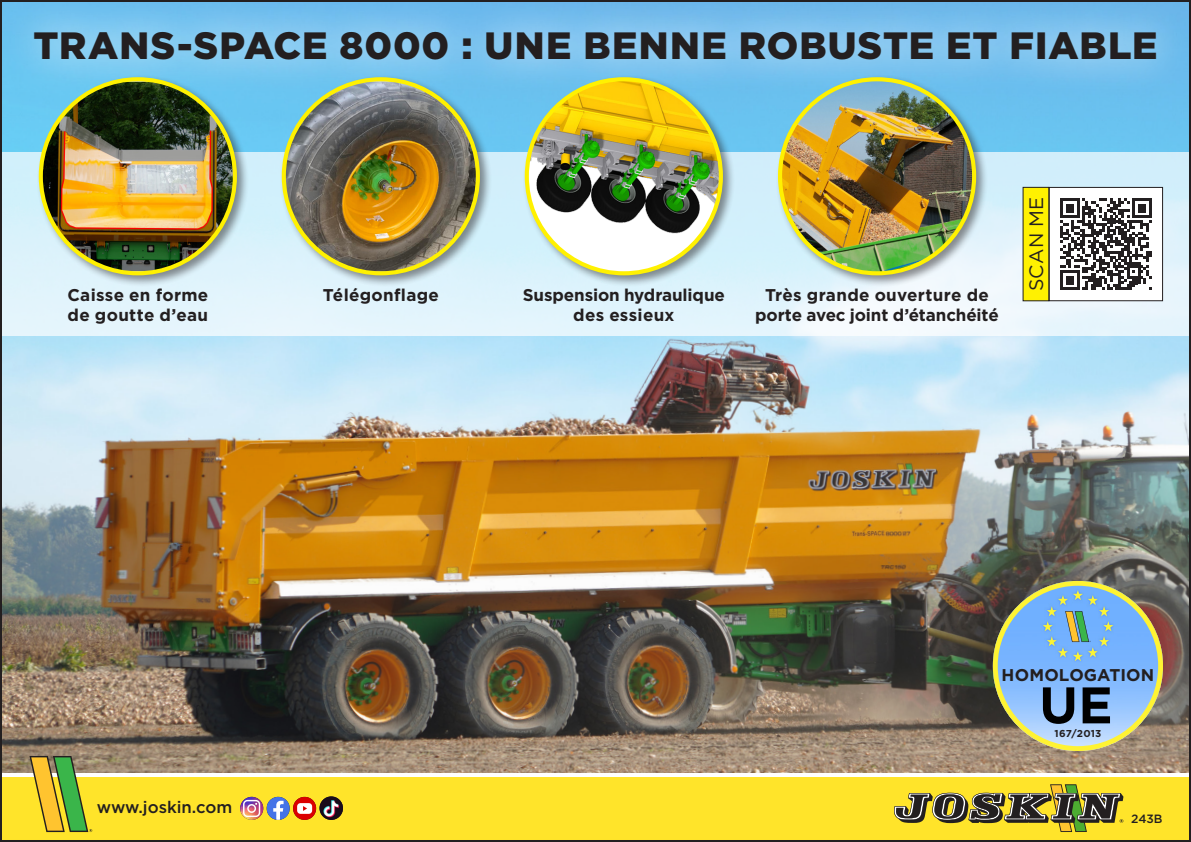
<style>
.page{position:relative;width:1191px;height:842px;background:#fff}
.page>*{position:absolute;margin:0;border:0;box-sizing:border-box;transform-origin:0 0}
.t1{font:900 38px "Gotham";letter-spacing:.025em;color:#231f20}
.Sous-titres{font:19.4px "Gotham";letter-spacing:.015em;color:#231f20}
.points_forts{font:700 17px/20.4px "Gotham";letter-spacing:.01em;color:#231f20;text-align:center}
.t2{font:500 16.8px "Gotham";color:#231f20}
.t3{font:500 12px "Gotham";color:#231f20}
.t4{font:700 10px "Gotham";letter-spacing:.02em;color:#231f20}
</style>
<div class="page">
<img style="left:3px;top:96px;width:1185px;height:676px">
<svg style="left:3px;top:152px;width:1185px;height:184px;background:#e0f3fb"></svg>
<div style="left:1049px;top:187px;width:113px;height:114px;background:#fff"></div>
<svg style="left:1060px;top:198px;width:91px;height:92px"></svg>
<div style="left:1048px;top:187px;width:115px;height:114px;border:1px solid #231f20"></div>
<div style="left:1023px;top:187px;width:25px;height:114px;background:#fff101"></div>
<div style="left:1px;top:0;width:1190px;height:96px;background:#fff;opacity:.75"></div>
<div style="left:279px;top:75px;width:213px;height:212px;background:#231f20;opacity:.5"></div>
<img style="left:284px;top:81px;width:194px;height:191px">
<div style="left:282px;top:77px;width:198px;height:198px;border:4px solid #fff101;border-radius:50%"></div>
<div style="left:522px;top:75px;width:213px;height:212px;background:#231f20;opacity:.5"></div>
<img style="left:527px;top:79px;width:194px;height:184px">
<div style="left:525px;top:77px;width:198px;height:198px;border:4px solid #fff101;border-radius:50%"></div>
<div style="left:776px;top:75px;width:212px;height:212px;background:#231f20;opacity:.5"></div>
<img style="left:780px;top:79px;width:194px;height:194px;border-radius:97px">
<div style="left:778px;top:77px;width:198px;height:198px;border:4px solid #fff101;border-radius:50%"></div>
<img style="left:993px;top:581px;width:170px;height:170px;border-radius:85px">
<div style="left:993px;top:581px;width:170px;height:170px;border:5px solid #fff101;border-radius:50%"></div>
<svg style="left:1082px;top:687px;width:28px;height:36px"></svg>
<svg style="left:1043px;top:687px;width:31px;height:37px"></svg>
<svg style="left:1065px;top:611px;width:25px;height:31px"></svg>
<div style="left:37px;top:75px;width:212px;height:212px;background:#231f20;opacity:.5"></div>
<img style="left:41px;top:82px;width:194px;height:189px">
<div style="left:39px;top:77px;width:198px;height:198px;border:4px solid #fff101;border-radius:50%"></div>
<div style="left:0;top:777px;width:1191px;height:65px;background:#ffe42a"></div>
<svg style="left:29px;top:756px;width:63px;height:76px"></svg>
<svg style="left:240px;top:797px;width:23px;height:23px"></svg>
<svg style="left:243px;top:800px;width:17px;height:17px"></svg>
<svg style="left:267px;top:797px;width:23px;height:23px"></svg>
<svg style="left:273px;top:801px;width:10px;height:19px"></svg>
<svg style="left:293px;top:797px;width:23px;height:23px"></svg>
<div style="left:297px;top:803px;width:15px;height:11px;background:#fff;border-radius:3px"></div>
<svg style="left:303px;top:806px;width:4px;height:5px"></svg>
<img style="left:319px;top:796px;width:24px;height:24px;border-radius:12px">
<svg style="left:894px;top:784px;width:229px;height:48px"></svg>
<p class="t1" style="left:34px;top:24px;width:1125px">TRANS-SPACE 8000 : UNE BENNE ROBUSTE ET FIABLE</p>
<p class="points_forts" style="left:67px;top:284px;width:142px;text-align:left">Caisse en forme de goutte d’eau</p>
<p class="points_forts" style="left:323px;top:284px;width:118px">Télégonflage</p>
<p class="points_forts" style="left:755px;top:284px;width:245px">Très grande ouverture de porte avec joint d’étanchéité</p>
<p class="points_forts" style="left:523px;top:284px;width:204px">Suspension hydraulique des essieux</p>
<p class="Sous-titres" style="left:1025px;top:291px;width:96px;rotate:-90deg">SCAN ME</p>
<p class="points_forts" style="left:1001px;top:664px;width:154px">HOMOLOGATION</p>
<p class="t2" style="left:97px;top:798px;width:137px">www.joskin.com</p>
<p class="t4" style="left:1054px;top:727px;width:48px">167/2013</p>
<p class="t3" style="left:1131px;top:812px;width:33px">243B</p>
</div>
